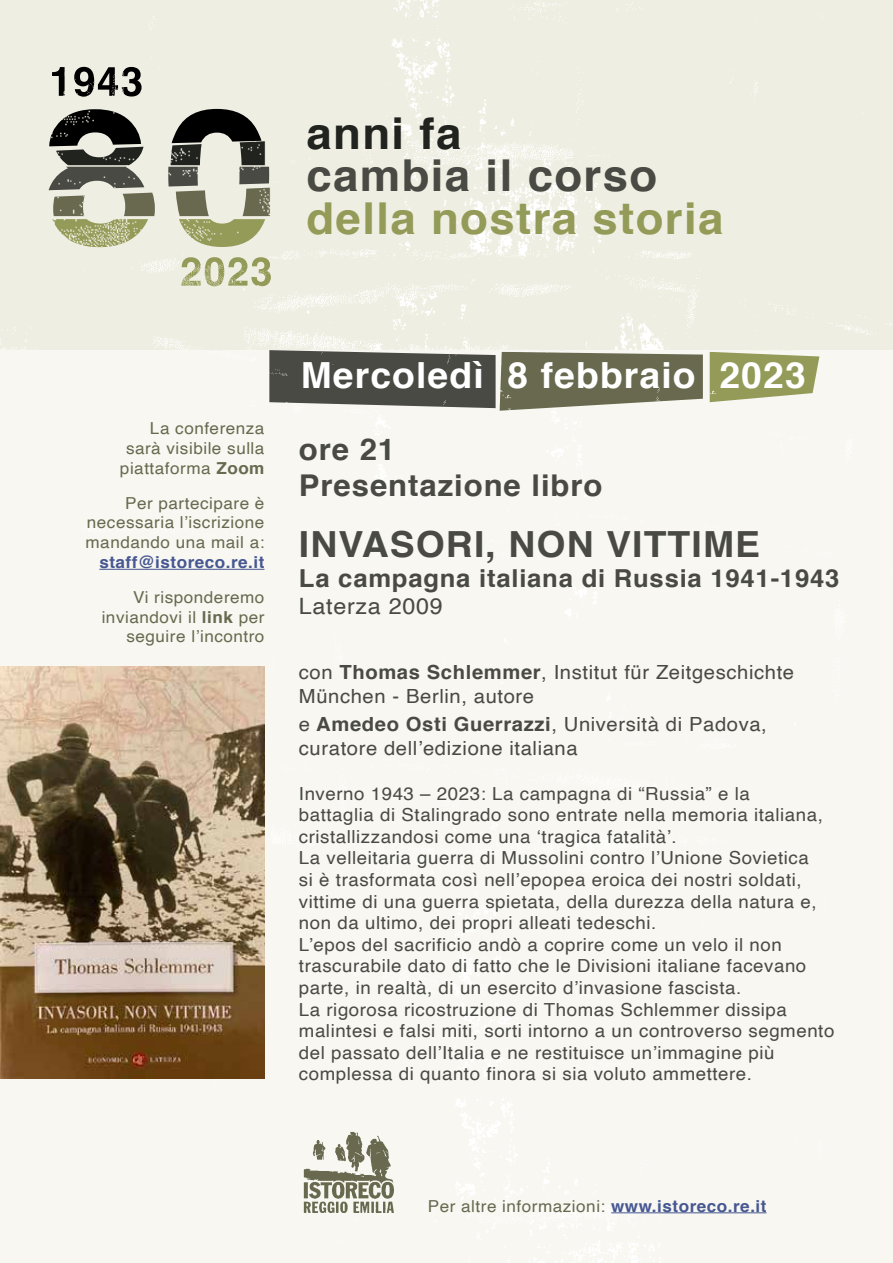
<style>
.page{position:relative;width:893px;height:1263px;background:#fff}
.page>*{position:absolute;margin:0;border:0;box-sizing:border-box;transform-origin:0 0}
.t1{font:700 43.95px "Helvetica";letter-spacing:.03em;color:#949a57;scale:1.04 1}
.t2{font:700 43.95px "Helvetica";letter-spacing:.03em;color:#484a43;scale:1.04 1}
.t3{font:700 43.95px "Helvetica";letter-spacing:.03em;color:#21231f;scale:1.04 1}
.t4{font:700 36px "Helvetica";letter-spacing:.03em;color:#fff;scale:1.04 1}
.t5{font:700 36px "Helvetica";letter-spacing:.03em;color:#484a43;scale:1.04 1}
.t6{font:700 30px/36px "Helvetica";letter-spacing:.03em;color:#484a43;scale:1.04 1}
.t7{font:700 24.75px "Helvetica";letter-spacing:.03em;color:#484a43;scale:1.04 1}
.t8{font:22.5px "Helvetica";letter-spacing:.03em;color:#484a43;scale:1.04 1}
.t9{font:19.5px/23.4px "Helvetica";letter-spacing:.03em;color:#484a43;scale:1.04 1}
.t10{font:18px/21.6px "Helvetica";letter-spacing:.03em;color:#484a43;scale:1.04 1}
.t11{font:16.5px/19.8px "Helvetica";letter-spacing:.03em;color:#68694f;text-align:right;scale:1.04 1}
.t12{font:700 16.5px "Helvetica";letter-spacing:.03em;color:#465792;scale:1.04 1}
.s1{font-weight:700}
.s2{font-weight:700;color:#465792}
</style>
<div class="page">
<img style="left:0;top:0;width:893px;height:1263px">
<img style="left:710px;top:352px;width:109px;height:50px">
<img style="left:500px;top:352px;width:203px;height:59px">
<img style="left:269px;top:350px;width:227px;height:58px">
<img style="left:56px;top:141px;width:215px;height:24px">
<img style="left:49px;top:109px;width:213px;height:37px">
<img style="left:52px;top:67px;width:90px;height:30px">
<img style="left:181px;top:257px;width:90px;height:29px">
<img style="left:49px;top:167px;width:220px;height:23px">
<img style="left:53px;top:187px;width:223px;height:29px">
<img style="left:52px;top:219px;width:213px;height:28px">
<img style="left:0;top:667px;width:264px;height:412px">
<img style="left:299px;top:1130px;width:98px;height:86px">
<hr style="left:611px;top:1212px;width:156px;height:1px;background:#465792">
<hr style="left:99px;top:569px;width:165px;height:1px;background:#465792">
<h1 class="t3" style="left:306px;top:98px;width:151px">anni fa</h1>
<h1 class="t2" style="left:306px;top:140px;width:339px">cambia il corso</h1>
<h1 class="t1" style="left:306px;top:183px;width:402px">della nostra storia</h1>
<p class="t11" style="left:120px;top:419px;width:140px">La conferenza sarà visibile sulla piattaforma <span class="s1">Zoom</span></p>
<p class="t11" style="left:86px;top:493px;width:174px;text-align:justify;text-indent:40px">Per partecipare è necessaria l’iscrizione mandando una mail a:</p>
<p class="t12" style="left:99px;top:549px;width:160px">staff@istoreco.re.it</p>
<p class="t11" style="left:102px;top:588px;width:158px">Vi risponderemo inviandovi il <span class="s1">link</span> per seguire l’incontro</p>
<h2 class="t4" style="left:301px;top:346px;width:487px">Mercoledì 8 febbraio 2023</h2>
<h3 class="t6" style="left:299px;top:432px;width:293px">ore 21<br>Presentazione libro</h3>
<h2 class="t5" style="left:299px;top:515px;width:445px">INVASORI, NON VITTIME</h2>
<h3 class="t7" style="left:299px;top:558px;width:521px">La campagna italiana di Russia 1941-1943</h3>
<p class="t8" style="left:299px;top:589px;width:140px">Laterza 2009</p>
<p class="t9" style="left:299px;top:661px;width:478px">con <span class="s1">Thomas Schlemmer</span>, Institut für Zeitgeschichte<br>München - Berlin, autore</p>
<p class="t9" style="left:299px;top:713px;width:451px">e <span class="s1">Amedeo Osti Guerrazzi</span>, Università di Padova, curatore dell’edizione italiana</p>
<p class="t10" style="left:299px;top:783px;width:516px">Inverno 1943 – 2023: La campagna di “Russia” e la<br>battaglia di Stalingrado sono entrate nella memoria italiana, cristallizzandosi come una ‘tragica fatalità’.<br>La velleitaria guerra di Mussolini contro l’Unione Sovietica<br>si è trasformata così nell’epopea eroica dei nostri soldati, vittime di una guerra spietata, della durezza della natura e, non da ultimo, dei propri alleati tedeschi.<br>L’epos del sacrificio andò a coprire come un velo il non trascurabile dato di fatto che le Divisioni italiane facevano parte, in realtà, di un esercito d’invasione fascista.<br>La rigorosa ricostruzione di Thomas Schlemmer dissipa malintesi e falsi miti, sorti intorno a un controverso segmento del passato dell’Italia e ne restituisce un’immagine più complessa di quanto finora si sia voluto ammettere.</p>
<p class="t11" style="left:428px;top:1196px;width:327px">Per altre informazioni: <span class="s2">www.istoreco.re.it</span></p>
</div>
